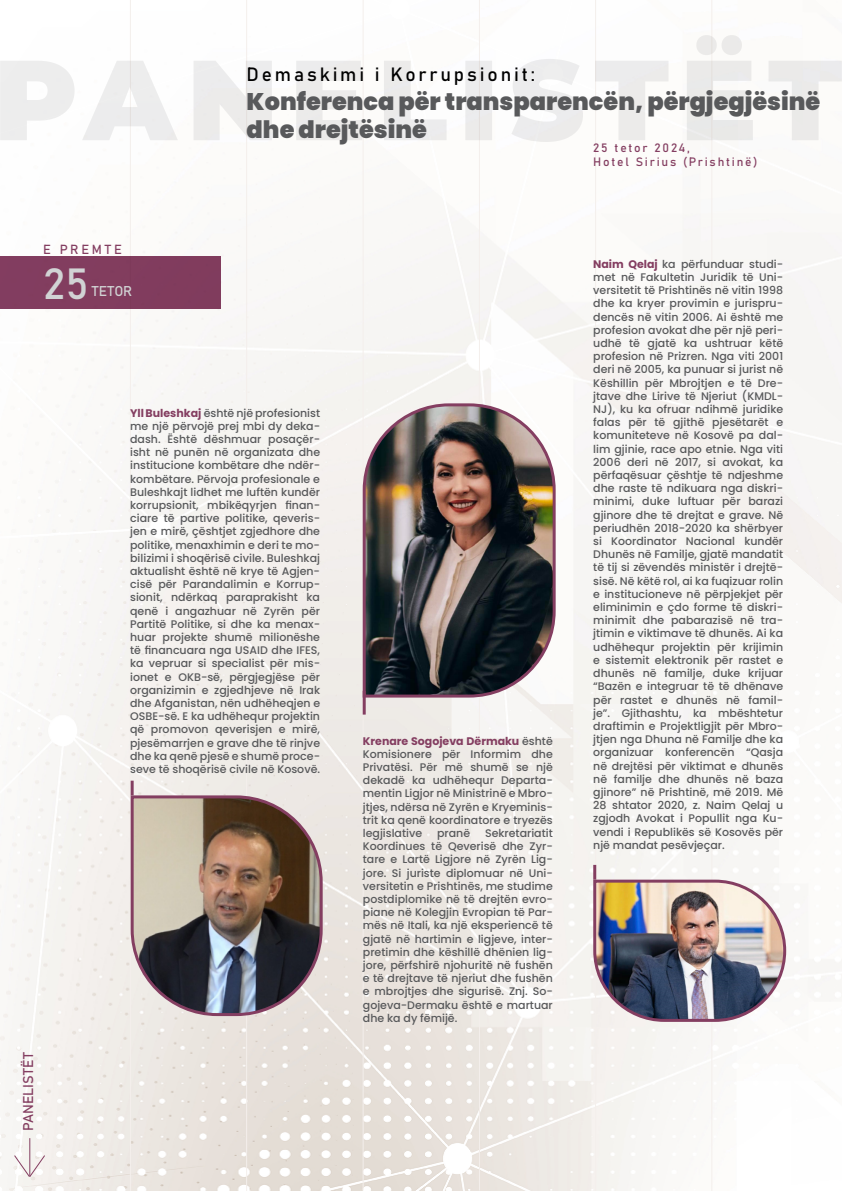
<style>
.page{position:relative;width:842px;height:1191px;background:#fff}
.page>*{position:absolute;margin:0;border:0;box-sizing:border-box;transform-origin:0 0}
.t1{font:43px "Bahnschrift";color:#d1d3d4}
.t2{font:900 24px/28.8px "Poppins";color:#58595b}
.t3{font:19px "Bahnschrift";letter-spacing:.15em;color:#000}
.t4{font:14px "Bahnschrift";color:#843e61}
.t5{font:14px "Bahnschrift";letter-spacing:.01em;color:#d1d3d4}
.t6{font:13px "Bahnschrift";letter-spacing:.2em;color:#843e61}
.t7{font:12px/14.4px "Bahnschrift";letter-spacing:.15em;color:#843e61}
.t8{font:500 11px/13.2px "Poppins";color:#58595b;text-align:justify}
.s1{font-weight:700;color:#843e61}
</style>
<div class="page">
<img style="left:0;top:30px;width:842px;height:1161px">
<hr style="left:130px;top:0;width:1px;height:1191px;background:#f4efec">
<hr style="left:246px;top:0;width:1px;height:1191px;background:#f4efec">
<hr style="left:363px;top:0;width:1px;height:1190px;background:#f4efec">
<hr style="left:479px;top:0;width:1px;height:1190px;background:#f4efec">
<hr style="left:595px;top:0;width:1px;height:1191px;background:#f4efec">
<hr style="left:711px;top:0;width:1px;height:1191px;background:#f4efec">
<svg style="left:0;top:35px;width:842px;height:107px"></svg>
<div style="left:0;top:256px;width:221px;height:53px;background:#843e61"></div>
<img style="left:129px;top:794px;width:195px;height:223px">
<img style="left:361px;top:402px;width:196px;height:297px">
<img style="left:592px;top:878px;width:196px;height:145px">
<hr style="left:131px;top:780px;width:3px;height:15px;background:#843e61">
<hr style="left:363px;top:691px;width:3px;height:23px;background:#843e61">
<hr style="left:593px;top:865px;width:3px;height:14px;background:#843e61">
<hr style="left:29px;top:1138px;width:1px;height:38px;background:#843e61">
<svg style="left:13px;top:1154px;width:33px;height:23px"></svg>
<h3 class="t3" style="left:247px;top:60px;width:290px">Demaskimi i Korrupsionit:</h3>
<h2 class="t2" style="left:247px;top:87px;width:575px">Konferenca për transparencën, përgjegjësinë dhe drejtësinë</h2>
<p class="t7" style="left:593px;top:139px;width:166px">25 tetor 2024,<br>Hotel Sirius (Prishtinë)</p>
<p class="t6" style="left:43px;top:240px;width:80px">E PREMTE</p>
<h1 class="t1" style="left:43px;top:252px;width:47px">25</h1>
<p class="t5" style="left:92px;top:281px;width:42px">TETOR</p>
<p class="t8" style="left:130px;top:406px;width:191px"><span class="s1">Yll Buleshkaj</span> është një profesionist me një përvojë prej mbi dy deka&shy;dash. Është dëshmuar posaçër&shy;isht në punën në organizata dhe institucione kombëtare dhe ndër&shy;kombëtare. Përvoja profesionale e Buleshkajt lidhet me luftën kundër korrupsionit, mbikëqyrjen finan&shy;ciare të partive politike, qeveris&shy;jen e mirë, çështjet zgjedhore dhe politike, menaxhimin e deri te mo&shy;bilizimi i shoqërisë civile. Buleshkaj aktualisht është në krye të Agjen&shy;cisë për Parandalimin e Korrup&shy;sionit, ndërkaq paraprakisht ka qenë i angazhuar në Zyrën për Partitë Politike, si dhe ka menax&shy;huar projekte shumë milionëshe të financuara nga USAID dhe IFES, ka vepruar si specialist për mis&shy;ionet e OKB-së, përgjegjëse për organizimin e zgjedhjeve në Irak dhe Afganistan, nën udhëheqjen e OSBE-së. E ka udhëhequr projektin që promovon qeverisjen e mirë, pjesëmarrjen e grave dhe të rinjve dhe ka qenë pjesë e shumë proce&shy;seve të shoqërisë civile në Kosovë.</p>
<p class="t4" style="left:18px;top:1131px;width:80px;rotate:-90deg">PANELISTËT</p>
<p class="t8" style="left:363px;top:734px;width:191px"><span class="s1">Krenare Sogojeva Dërmaku</span> është Komisionere për Informim dhe Privatësi. Për më shumë se një dekadë ka udhëhequr Departa&shy;mentin Ligjor në Ministrinë e Mbro&shy;jtjes, ndërsa në Zyrën e Kryeminis&shy;trit ka qenë koordinatore e tryezës legjislative</p>
<p class="t8" style="left:363px;top:826px;width:191px;text-indent:122px">Sekretariatit Koordinues të Qeverisë dhe Zyr&shy;tare e Lartë Ligjore në Zyrën Lig&shy;jore. Si juriste diplomuar në Uni&shy;versitetin e Prishtinës, me studime postdiplomike në të drejtën evro&shy;piane në Kolegjin Evropian të Par&shy;mës në Itali, ka një eksperiencë të gjatë në hartimin e ligjeve, inter&shy;pretimin dhe këshillë dhënien lig&shy;jore, përfshirë njohuritë në fushën e të drejtave të njeriut dhe fushën e mbrojtjes dhe sigurisë. Znj. So&shy;gojeva-Dermaku është e martuar dhe ka dy fëmijë.</p>
<p class="t8" style="left:437px;top:826px;width:35px">pranë</p>
<p class="t8" style="left:593px;top:257px;width:191px"><span class="s1">Naim Qelaj</span> ka përfunduar studi&shy;met në Fakultetin Juridik të Uni&shy;versitetit të Prishtinës në vitin 1998 dhe ka kryer provimin e jurispru&shy;dencës në vitin 2006. Ai është me profesion avokat dhe për një peri&shy;udhë të gjatë ka ushtruar këtë profesion në Prizren. Nga viti 2001 deri në 2005, ka punuar si jurist në Këshillin për Mbrojtjen e të Dre&shy;jtave dhe Lirive të Njeriut (KMDL-NJ), ku ka ofruar ndihmë juridike falas për të gjithë pjesëtarët e komuniteteve në Kosovë pa dal&shy;lim gjinie, race apo etnie. Nga viti 2006 deri në 2017, si avokat, ka përfaqësuar çështje të ndjeshme dhe raste të ndikuara nga diskri&shy;minimi, duke luftuar për barazi gjinore dhe të drejtat e grave. Në periudhën 2018-2020 ka shërbyer si Koordinator Nacional kundër Dhunës në Familje, gjatë mandatit të tij si zëvendës ministër i drejtë&shy;sisë. Në këtë rol, ai ka fuqizuar rolin e institucioneve në përpjekjet për eliminimin e çdo forme të diskri&shy;minimit dhe pabarazisë në tra&shy;jtimin e viktimave të dhunës. Ai ka udhëhequr projektin për krijimin e sistemit elektronik për rastet e dhunës në familje, duke krijuar “Bazën e integruar të të dhënave për rastet e dhunës në famil&shy;je”. Gjithashtu, ka mbështetur draftimin e Projektligjit për Mbro&shy;jtjen nga Dhuna në Familje dhe ka organizuar konferencën “Qasja në drejtësi për viktimat e dhunës në familje dhe dhunës në baza gjinore” në Prishtinë, më 2019. Më 28 shtator 2020, z. Naim Qelaj u zgjodh Avokat i Popullit nga Ku&shy;vendi i Republikës së Kosovës për një mandat pesëvjeçar.</p>
</div>
